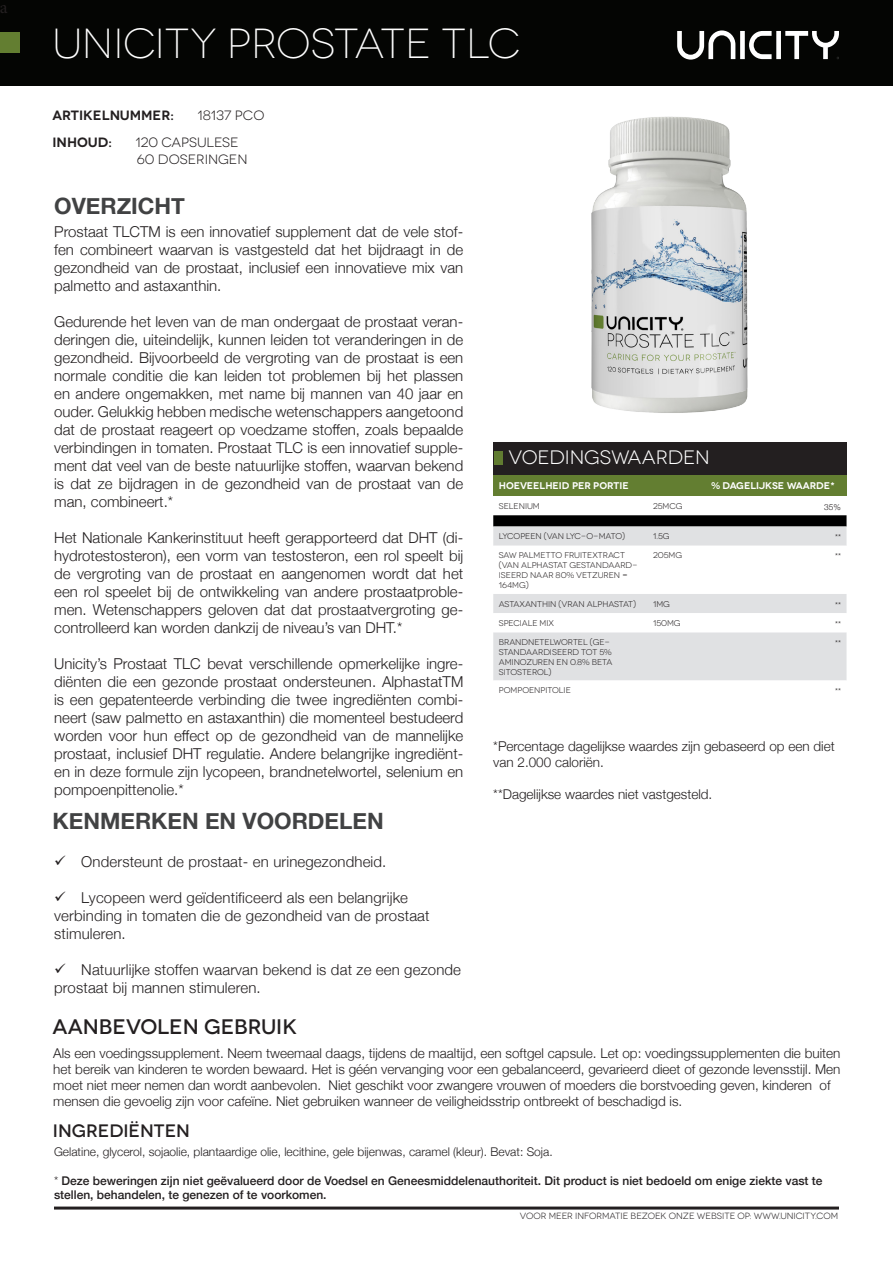
<style>
.page{position:relative;width:893px;height:1263px;background:#fff}
.page>*{position:absolute;margin:0;border:0;box-sizing:border-box;transform-origin:0 0}
.t1{font:300 42px "Novecentowide";letter-spacing:-.005em;color:#fff}
.t2{font:700 22.5px "Helvetica Neue";color:#414243}
.t3{font:500 21px "Novecentowide";color:#231f20}
.t4{font:19.5px "Novecentowide";letter-spacing:-.005em;color:#fff}
.t5{font:500 18px "Novecentowide";color:#231f20}
.t6{font:18px "Minion Pro";color:#231f20}
.t7{font:300 15px/18px "Helvetica Neue";letter-spacing:.01em;color:#231f20;text-align:justify}
.t8{font:300 13.5px/16.2px "Helvetica Neue";color:#231f20}
.t9{font:13.5px "Novecentowide";color:#231f20}
.t10{font:600 13.5px "Novecentowide";color:#231f20}
.t11{font:500 12px/14.4px "Helvetica Neue";color:#231f20}
.t12{font:300 12px "Helvetica Neue";color:#231f20}
.t13{font:600 9.75px "Novecentowide";color:#fff}
.t14{font:9px "Novecentowide";color:#231f20}
.t15{font:8.4px/10.1px "Novecentowide";color:#231f20}
.t16{font:8.4px "Novecentowide";letter-spacing:-.025em;color:#231f20}
.t17{font:300 8.4px "Helvetica Neue";color:#231f20}
.s1{font-weight:300}
</style>
<div class="page">
<div style="left:0;top:0;width:892px;height:86px;background:#040503"></div>
<div style="left:0;top:32px;width:19px;height:20px;background:#637e31"></div>
<svg style="left:677px;top:30px;width:162px;height:30px"></svg>
<hr style="left:54px;top:1206px;width:785px;height:3px;background:#231f20">
<img style="left:591px;top:116px;width:157px;height:297px">
<div style="left:493px;top:442px;width:353px;height:33px;background:#231f20"></div>
<div style="left:493px;top:475px;width:353px;height:21px;background:#637e31"></div>
<svg style="left:493px;top:515px;width:353px;height:11px;background:#060606"></svg>
<svg style="left:493px;top:526px;width:353px;height:20px;background:#dddee0"></svg>
<svg style="left:493px;top:594px;width:353px;height:86px;fill:#e0e1e3"></svg>
<div style="left:494px;top:451px;width:8px;height:13px;background:#617c31"></div>
<p class="t6" style="left:-1px;top:-5px;width:9px">a</p>
<p class="t1" style="left:53px;top:19px;width:469px">UNICITY PROSTATE TLC</p>
<p class="t10" style="left:53px;top:107px;width:123px">ARTIKELNUMMER:</p>
<p class="t9" style="left:198px;top:108px;width:68px">18137 PCO</p>
<p class="t10" style="left:53px;top:134px;width:61px">INHOUD:</p>
<p class="t9" style="left:135px;top:135px;width:105px">120 CAPSULESE</p>
<p class="t9" style="left:137px;top:151px;width:112px">60 DOSERINGEN</p>
<p class="t2" style="left:54px;top:189px;width:132px">OVERZICHT</p>
<p class="t7" style="left:54px;top:222px;width:411px">Prostaat TLCTM is een innovatief supplement dat de vele stof&shy;fen combineert waarvan is vastgesteld dat het bijdraagt in de gezondheid van de prostaat, inclusief een innovatieve mix van palmetto and astaxanthin.</p>
<p class="t7" style="left:54px;top:312px;width:411px">Gedurende het leven van de man ondergaat de prostaat veran&shy;deringen die, uiteindelijk, kunnen leiden tot veranderingen in de gezondheid. Bijvoorbeeld de vergroting van de prostaat is een normale conditie die kan leiden tot problemen bij het plassen en andere ongemakken, met name bij mannen van 40 jaar en ouder. Gelukkig hebben medische wetenschappers aangetoond dat de prostaat reageert op voedzame stoffen, zoals bepaalde verbindingen in tomaten. Prostaat TLC is een innovatief supple&shy;ment dat veel van de beste natuurlijke stoffen, waarvan bekend is dat ze bijdragen in de gezondheid van de prostaat van de man, combineert.*</p>
<p class="t7" style="left:54px;top:528px;width:411px">Het Nationale Kankerinstituut heeft gerapporteerd dat DHT (di&shy;hydrotestosteron), een vorm van testosteron, een rol speelt bij de vergroting van de prostaat en aangenomen wordt dat het een rol speelet bij de ontwikkeling van andere prostaatproble&shy;men. Wetenschappers geloven dat dat prostaatvergroting ge&shy;controlleerd kan worden dankzij de niveau’s van DHT.*</p>
<p class="t7" style="left:54px;top:654px;width:411px">Unicity’s Prostaat TLC bevat verschillende opmerkelijke ingre&shy;diënten die een gezonde prostaat ondersteunen. AlphastatTM is een gepatenteerde verbinding die twee ingrediënten combi&shy;neert (saw palmetto en astaxanthin) die momenteel bestudeerd worden voor hun effect op de gezondheid van de mannelijke prostaat, inclusief DHT regulatie. Andere belangrijke ingrediënt&shy;en in deze formule zijn lycopeen, brandnetelwortel, selenium en pompoenpittenolie.*</p>
<p class="t2" style="left:53px;top:804px;width:333px">KENMERKEN EN VOORDELEN</p>
<p class="t7" style="left:54px;top:852px;width:334px">✓ Ondersteunt de prostaat- en urinegezondheid.</p>
<p class="t7" style="left:54px;top:888px;width:377px;text-align:left">✓ Lycopeen werd geïdentificeerd als een belangrijke verbinding in tomaten die de gezondheid van de prostaat stimuleren.</p>
<p class="t7" style="left:54px;top:960px;width:408px">✓ Natuurlijke stoffen waarvan bekend is dat ze een gezonde prostaat bij mannen stimuleren.</p>
<p class="t3" style="left:53px;top:1014px;width:246px">AANBEVOLEN GEBRUIK</p>
<p class="t4" style="left:509px;top:446px;width:203px">VOEDINGSWAARDEN</p>
<p class="t13" style="left:499px;top:480px;width:131px">HOEVEELHEID PER PORTIE</p>
<p class="t13" style="left:711px;top:480px;width:125px">% DAGELIJKSE WAARDE*</p>
<p class="t15" style="left:499px;top:501px;width:43px">SELENIUM</p>
<p class="t15" style="left:653px;top:501px;width:31px">25MCG</p>
<p class="t17" style="left:824px;top:500px;width:18px">35%</p>
<p class="t16" style="left:499px;top:531px;width:128px">LYCOPEEN (VAN LYC-O-MATO)</p>
<p class="t15" style="left:653px;top:531px;width:18px">1.5G</p>
<p class="t17" style="left:835px;top:530px;width:7px">**</p>
<p class="t15" style="left:499px;top:550px;width:140px">SAW PALMETTO FRUITEXTRACT (VAN ALPHASTAT GESTANDAARD-<br>ISEERD NAAR 80% VETZUREN =<br>164MG)</p>
<p class="t15" style="left:653px;top:550px;width:30px">205MG</p>
<p class="t17" style="left:835px;top:550px;width:7px">**</p>
<p class="t15" style="left:499px;top:599px;width:139px">ASTAXANTHIN (VRAN ALPHASTAT)</p>
<p class="t15" style="left:653px;top:599px;width:18px">1MG</p>
<p class="t17" style="left:835px;top:598px;width:7px">**</p>
<p class="t15" style="left:499px;top:618px;width:57px">SPECIALE MIX</p>
<p class="t15" style="left:653px;top:618px;width:29px">150MG</p>
<p class="t17" style="left:835px;top:617px;width:7px">**</p>
<p class="t15" style="left:499px;top:637px;width:115px">BRANDNETELWORTEL (GE-<br>STANDAARDISEERD TOT 5%<br>AMINOZUREN EN 0.8% BETA<br>SITOSTEROL)</p>
<p class="t17" style="left:835px;top:636px;width:7px">**</p>
<p class="t15" style="left:499px;top:685px;width:74px">POMPOENPITOLIE</p>
<p class="t17" style="left:835px;top:684px;width:7px">**</p>
<p class="t8" style="left:493px;top:737px;width:343px">*Percentage dagelijkse waardes zijn gebaseerd op een diet van 2.000 caloriën.</p>
<p class="t8" style="left:493px;top:785px;width:221px">**Dagelijkse waardes niet vastgesteld.</p>
<p class="t8" style="left:53px;top:1044px;width:789px">Als een voedingssupplement. Neem tweemaal daags, tijdens de maaltijd, een softgel capsule. Let op: voedingssupplementen die buiten het bereik van kinderen te worden bewaard. Het is géén vervanging voor een gebalanceerd, gevarieerd dieet of gezonde levensstijl. Men moet niet meer nemen dan wordt aanbevolen. Niet geschikt voor zwangere vrouwen of moeders die borstvoeding geven, kinderen of mensen die gevoelig zijn voor cafeïne. Niet gebruiken wanneer de veiligheidsstrip ontbreekt of beschadigd is.</p>
<p class="t5" style="left:53px;top:1120px;width:139px">INGREDIËNTEN</p>
<p class="t12" style="left:54px;top:1142px;width:500px">Gelatine, glycerol, sojaolie, plantaardige olie, lecithine, gele bijenwas, caramel (kleur). Bevat: Soja.</p>
<p class="t11" style="left:54px;top:1172px;width:770px"><span class="s1">*</span> Deze beweringen zijn niet geëvalueerd door de Voedsel en Geneesmiddelenauthoriteit. Dit product is niet bedoeld om enige ziekte vast te stellen, behandelen, te genezen of te voorkomen.</p>
<p class="t14" style="left:520px;top:1211px;width:320px">VOOR MEER INFORMATIE BEZOEK ONZE WEBSITE OP: WWW.UNICITY.COM</p>
</div>
